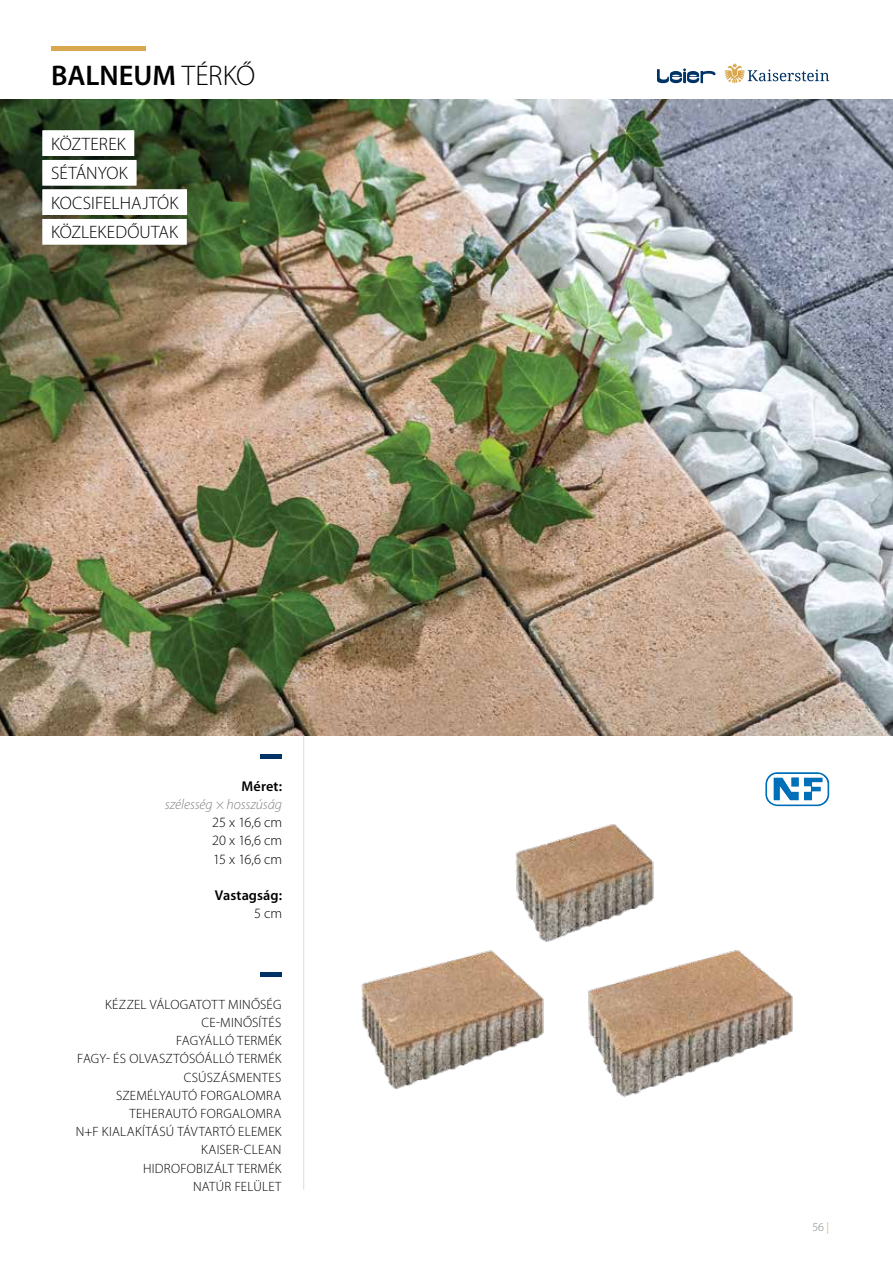
<style>
.page{position:relative;width:893px;height:1263px;background:#fff}
.page>*{position:absolute;margin:0;border:0;box-sizing:border-box;transform-origin:0 0}
.t1{font:600 28.5px "Myriad Pro";letter-spacing:-.005em;color:#000}
.t2{font:300 18px/29.5px "Myriad Pro";letter-spacing:.005em;color:#000}
.t3{font:300 14.25px/18.1px "Myriad Pro";letter-spacing:-.01em;color:#000;text-align:justify}
.t4{font:italic 300 14.25px "Myriad Pro";letter-spacing:-.005em;color:#808285}
.t5{font:600 14.25px "Myriad Pro";letter-spacing:.005em;color:#000}
.t6{font:300 13.5px/18.1px "Myriad Pro";letter-spacing:.015em;color:#000;text-align:right}
.t7{font:300 12px "Myriad Pro";color:#808285}
.s1{font-weight:300}
.s2{color:#daa751}
</style>
<div class="page">
<img style="left:0;top:100px;width:893px;height:636px">
<div style="left:43px;top:130px;width:91px;height:26px;background:#fff"></div>
<div style="left:43px;top:160px;width:93px;height:25px;background:#fff"></div>
<div style="left:43px;top:189px;width:144px;height:26px;background:#fff"></div>
<div style="left:43px;top:219px;width:144px;height:25px;background:#fff"></div>
<hr style="left:260px;top:754px;width:22px;height:4px;background:#003365">
<hr style="left:260px;top:972px;width:22px;height:4px;background:#003365">
<hr style="left:303px;top:736px;width:1px;height:454px;background:#dcddde">
<svg style="left:657px;top:68px;width:58px;height:15px"></svg>
<svg style="left:725px;top:63px;width:104px;height:20px"></svg>
<div style="left:51px;top:46px;width:94px;height:5px;background:#daa751"></div>
<svg style="left:765px;top:772px;width:64px;height:34px"></svg>
<img style="left:588px;top:950px;width:205px;height:148px">
<img style="left:361px;top:950px;width:183px;height:140px">
<img style="left:515px;top:824px;width:139px;height:118px">
<h1 class="t1" style="left:51px;top:57px;width:205px">BALNEUM <span class="s1">TÉRKŐ</span></h1>
<h2 class="t2" style="left:51px;top:129px;width:129px">KÖZTEREK<br>SÉTÁNYOK<br>KOCSIFELHAJTÓK<br>KÖZLEKEDŐUTAK</h2>
<p class="t5" style="left:242px;top:777px;width:42px">Méret:</p>
<p class="t4" style="left:165px;top:796px;width:119px">szélesség × hosszúság</p>
<p class="t3" style="left:212px;top:813px;width:71px">25 x 16,6 cm 20 x 16,6 cm 15 x 16,6 cm</p>
<p class="t5" style="left:215px;top:886px;width:69px">Vastagság:</p>
<p class="t3" style="left:254px;top:904px;width:30px">5 cm</p>
<p class="t6" style="left:76px;top:995px;width:207px">KÉZZEL VÁLOGATOTT MINŐSÉG<br>CE-MINŐSÍTÉS<br>FAGYÁLLÓ TERMÉK<br>FAGY- ÉS OLVASZTÓSÓÁLLÓ TERMÉK<br>CSÚSZÁSMENTES<br>SZEMÉLYAUTÓ FORGALOMRA<br>TEHERAUTÓ FORGALOMRA<br>N+F KIALAKÍTÁSÚ TÁVTARTÓ ELEMEK<br>KAISER-CLEAN<br>HIDROFOBIZÁLT TERMÉK<br>NATÚR FELÜLET</p>
<p class="t7" style="left:812px;top:1220px;width:18px">56 <span class="s2">|</span></p>
</div>
